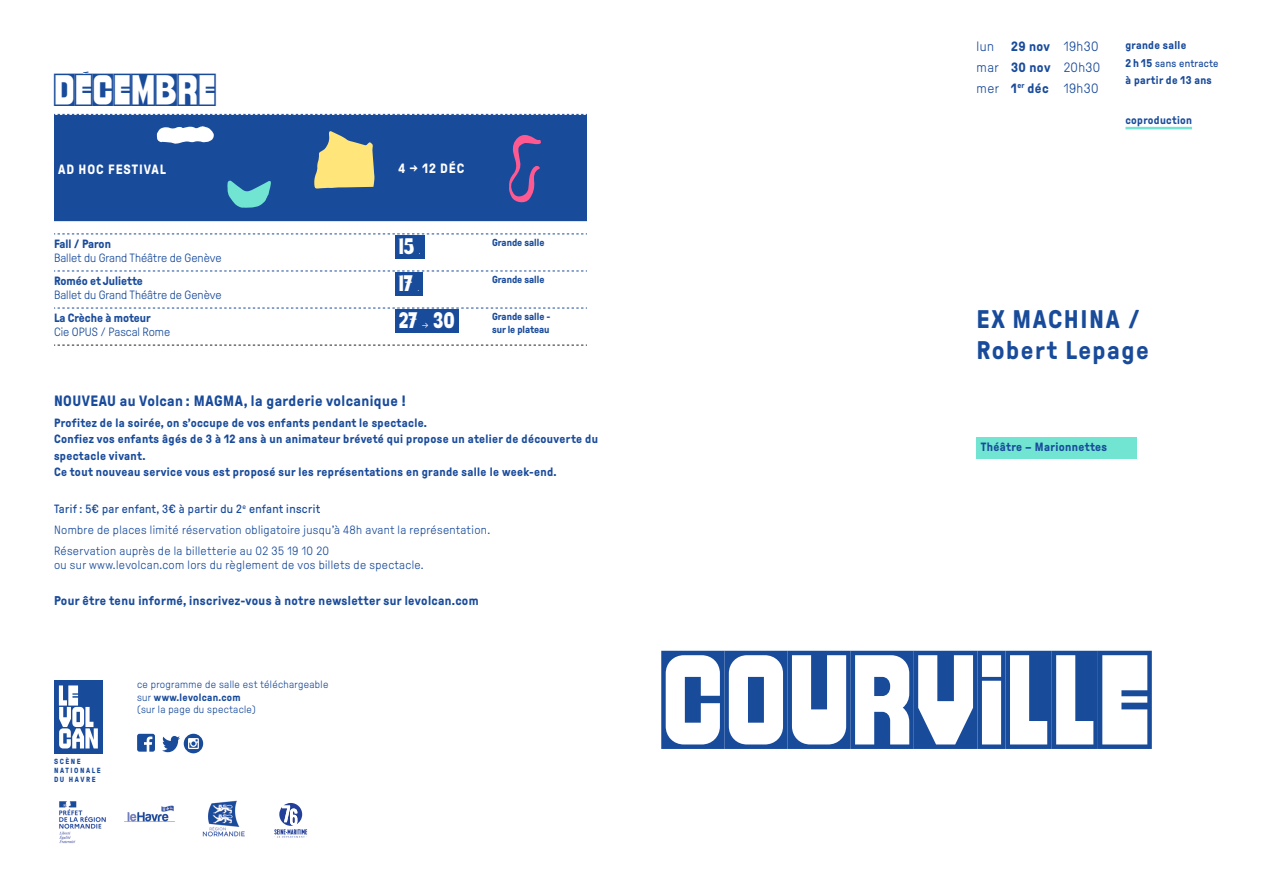
<style>
.page{position:relative;width:1263px;height:893px;background:#fff}
.page>*{position:absolute;margin:0;border:0;box-sizing:border-box;transform-origin:0 0}
.TITRES_SPECTACLES{font:700 127.5px "Volcan THREE";color:#194b9b}
.MOIS_CALLENDRIER{font:700 42px "Volcan THREE";color:#194b9b}
.AUTEURS_SPECTACLES{font:700 25.5px/30.6px "GT Pressura";letter-spacing:.06em;color:#194b9b}
.mois_CALENDRIERS_2{font:700 22.5px "Volcan ONE";color:#fff}
.PROG_COURANT_2e_et_4{font:700 15px "GT Pressura";letter-spacing:.03em;color:#194b9b}
.DATES_SPECTACLES{font:300 13.5px "GT Pressura";letter-spacing:.03em;color:#194b9b}
.TITRES_CALENDRIER{font:700 13.5px "GT Pressura";letter-spacing:.07em;color:#fff}
.DATES_SPECTACLES-2{font:700 13.5px "GT Pressura";color:#194b9b}
.PROG_COURANT_2e_et_4-2{font:700 12.75px "GT Pressura";letter-spacing:.03em;color:#194b9b}
.PROG_COURANT_2e_et_4-3{font:700 12px/16.5px "GT Pressura";letter-spacing:.03em;color:#194b9b}
.ANNEXE_COURANT_1{font:300 12px/14.4px "GT Pressura";letter-spacing:.03em;color:#194b9b}
.TITRES_CALENDRIER-2{font:300 12px/14.4px "GT Pressura";color:#194b9b}
.PROG_COURANT_2e_et_4-4{font:12px "GT Pressura";letter-spacing:.03em;color:#194b9b}
.GENRE{font:700 12px "GT Pressura";letter-spacing:.03em;color:#194b9b}
.DETAILS_SPECTACLES{font:700 11.25px "GT Pressura";letter-spacing:.03em;color:#194b9b}
.CLASSEMENT{font:700 11.25px "GT Pressura";letter-spacing:.03em;color:#194b9b}
.PROG_INFOS_PETIT{font:300 10.5px/12.6px "GT Pressura";letter-spacing:.03em;color:#194b9b}
.DETAILS_SPECTACLES-2{font:10.5px "GT Pressura";letter-spacing:.03em;color:#194b9b}
.lieu_CALENDRIER{font:700 10.2px/12.3px "GT Pressura";color:#194b9b}
.t1{font:700 7.5px/9px "GT Pressura";letter-spacing:.21em;color:#194b9b}
.s1{font-weight:700}
.s2{font-family:"GT Pressura";font-weight:300;font-size:10.5px}
.s3{font-weight:300}
.s4{font-weight:700;font-size:11.25px}
</style>
<div class="page">
<div style="left:54px;top:680px;width:49px;height:74px;background:#194b9b"></div>
<svg style="left:59px;top:685px;width:39px;height:63px"></svg>
<img style="left:202px;top:800px;width:43px;height:37px">
<svg style="left:274px;top:803px;width:33px;height:35px"></svg>
<img style="left:124px;top:805px;width:51px;height:17px">
<img style="left:59px;top:801px;width:47px;height:42px">
<svg style="left:137px;top:734px;width:18px;height:18px"></svg>
<svg style="left:162px;top:736px;width:18px;height:16px"></svg>
<div style="left:184px;top:734px;width:19px;height:19px;background:#194b9b;border-radius:50%"></div>
<svg style="left:188px;top:738px;width:11px;height:11px"></svg>
<hr style="left:1125px;top:127px;width:67px;height:2px;background:#71e5d2">
<div style="left:977px;top:438px;width:160px;height:21px;background:#71e5d2"></div>
<div style="left:54px;top:115px;width:533px;height:106px;background:#194b9b"></div>
<svg style="left:54px;top:234px;width:533px;height:1px"></svg>
<svg style="left:54px;top:114px;width:533px;height:1px"></svg>
<svg style="left:54px;top:271px;width:533px;height:1px"></svg>
<svg style="left:54px;top:308px;width:533px;height:1px"></svg>
<svg style="left:54px;top:345px;width:533px;height:1px"></svg>
<div style="left:395px;top:235px;width:29px;height:23px;background:#194b9b"></div>
<div style="left:395px;top:272px;width:28px;height:23px;background:#194b9b"></div>
<div style="left:395px;top:309px;width:63px;height:24px;background:#194b9b"></div>
<svg style="left:227px;top:181px;width:44px;height:27px"></svg>
<svg style="left:314px;top:131px;width:60px;height:58px;background:#c4bd82"></svg>
<svg style="left:508px;top:134px;width:33px;height:70px;background:#584e98"></svg>
<svg style="left:157px;top:126px;width:57px;height:18px"></svg>
<p class="MOIS_CALLENDRIER" style="left:54px;top:71px;width:163px">DÉCEMBRE</p>
<p class="TITRES_CALENDRIER" style="left:58px;top:162px;width:110px">AD HOC FESTIVAL</p>
<p class="TITRES_CALENDRIER" style="left:398px;top:161px;width:67px">4 → 12 DÉC</p>
<p class="TITRES_CALENDRIER-2" style="left:54px;top:236px;width:169px"><span class="s1">Fall / Paron<br></span>Ballet du Grand Théâtre de Genève</p>
<p class="mois_CALENDRIERS_2" style="left:398px;top:236px;width:24px">15 .</p>
<p class="lieu_CALENDRIER" style="left:492px;top:237px;width:54px">Grande salle</p>
<p class="TITRES_CALENDRIER-2" style="left:54px;top:274px;width:169px"><span class="s1">Roméo et Juliette<br></span>Ballet du Grand Théâtre de Genève</p>
<p class="mois_CALENDRIERS_2" style="left:398px;top:273px;width:22px">17 .</p>
<p class="lieu_CALENDRIER" style="left:492px;top:274px;width:54px">Grande salle</p>
<p class="TITRES_CALENDRIER-2" style="left:54px;top:311px;width:118px"><span class="s1">La Crèche à moteur<br></span>Cie OPUS / Pascal Rome</p>
<p class="mois_CALENDRIERS_2" style="left:398px;top:310px;width:58px">27 <span class="s2">→</span> 30</p>
<p class="lieu_CALENDRIER" style="left:492px;top:311px;width:60px">Grande salle - sur le plateau</p>
<p class="PROG_COURANT_2e_et_4" style="left:54px;top:393px;width:353px">NOUVEAU au Volcan : MAGMA, la garderie volcanique !</p>
<p class="PROG_COURANT_2e_et_4-3" style="left:54px;top:414px;width:374px">Profitez de la soirée, on s’occupe de vos enfants pendant le spectacle.</p>
<p class="PROG_COURANT_2e_et_4-3" style="left:54px;top:431px;width:545px">Confiez vos enfants âgés de 3 à 12 ans à un animateur bréveté qui propose un atelier de découverte du spectacle vivant.</p>
<p class="PROG_COURANT_2e_et_4-3" style="left:54px;top:464px;width:504px">Ce tout nouveau service vous est proposé sur les représentations en grande salle le week-end.</p>
<p class="PROG_COURANT_2e_et_4-4" style="left:54px;top:503px;width:268px">Tarif : 5€ par enfant, 3€ à partir du 2<sup>e</sup> enfant inscrit</p>
<p class="ANNEXE_COURANT_1" style="left:54px;top:523px;width:438px">Nombre de places limité réservation obligatoire jusqu’à 48h avant la représentation.</p>
<p class="ANNEXE_COURANT_1" style="left:54px;top:544px;width:371px">Réservation auprès de la billetterie au 02 35 19 10 20<br>ou sur www.levolcan.com lors du règlement de vos billets de spectacle.</p>
<p class="PROG_COURANT_2e_et_4-2" style="left:54px;top:594px;width:426px">Pour être tenu informé, inscrivez-vous à notre newsletter sur levolcan.com</p>
<p class="t1" style="left:54px;top:757px;width:48px">SCÈNE<br>NATIONALE<br>DU HAVRE</p>
<p class="PROG_INFOS_PETIT" style="left:137px;top:678px;width:193px">ce programme de salle est téléchargeable sur <span class="s1">www.levolcan.com<br></span>(sur la page du spectacle)</p>
<p class="DATES_SPECTACLES" style="left:977px;top:39px;width:19px">lun</p>
<p class="DATES_SPECTACLES-2" style="left:1011px;top:39px;width:89px">29 nov <span class="s3">19h30</span></p>
<p class="DATES_SPECTACLES" style="left:977px;top:60px;width:125px">mar <span class="s1">30 nov</span> 20h30</p>
<p class="DATES_SPECTACLES" style="left:977px;top:81px;width:123px">mer <span class="s1">1</span><sup>er</sup> <span class="s1">déc</span> 19h30</p>
<p class="DETAILS_SPECTACLES" style="left:1125px;top:39px;width:62px">grande salle</p>
<p class="DETAILS_SPECTACLES-2" style="left:1125px;top:57px;width:95px"><span class="s4">2 h 15</span> sans entracte</p>
<p class="DETAILS_SPECTACLES" style="left:1125px;top:74px;width:88px">à partir de 13 ans</p>
<p class="CLASSEMENT" style="left:1125px;top:114px;width:68px">coproduction</p>
<p class="AUTEURS_SPECTACLES" style="left:977px;top:304px;width:174px">EX MACHINA /<br>Robert Lepage</p>
<p class="GENRE" style="left:981px;top:441px;width:128px">Théâtre – Marionnettes</p>
<p class="TITRES_SPECTACLES" style="left:661px;top:643px;width:492px">COURVILLE</p>
</div>
